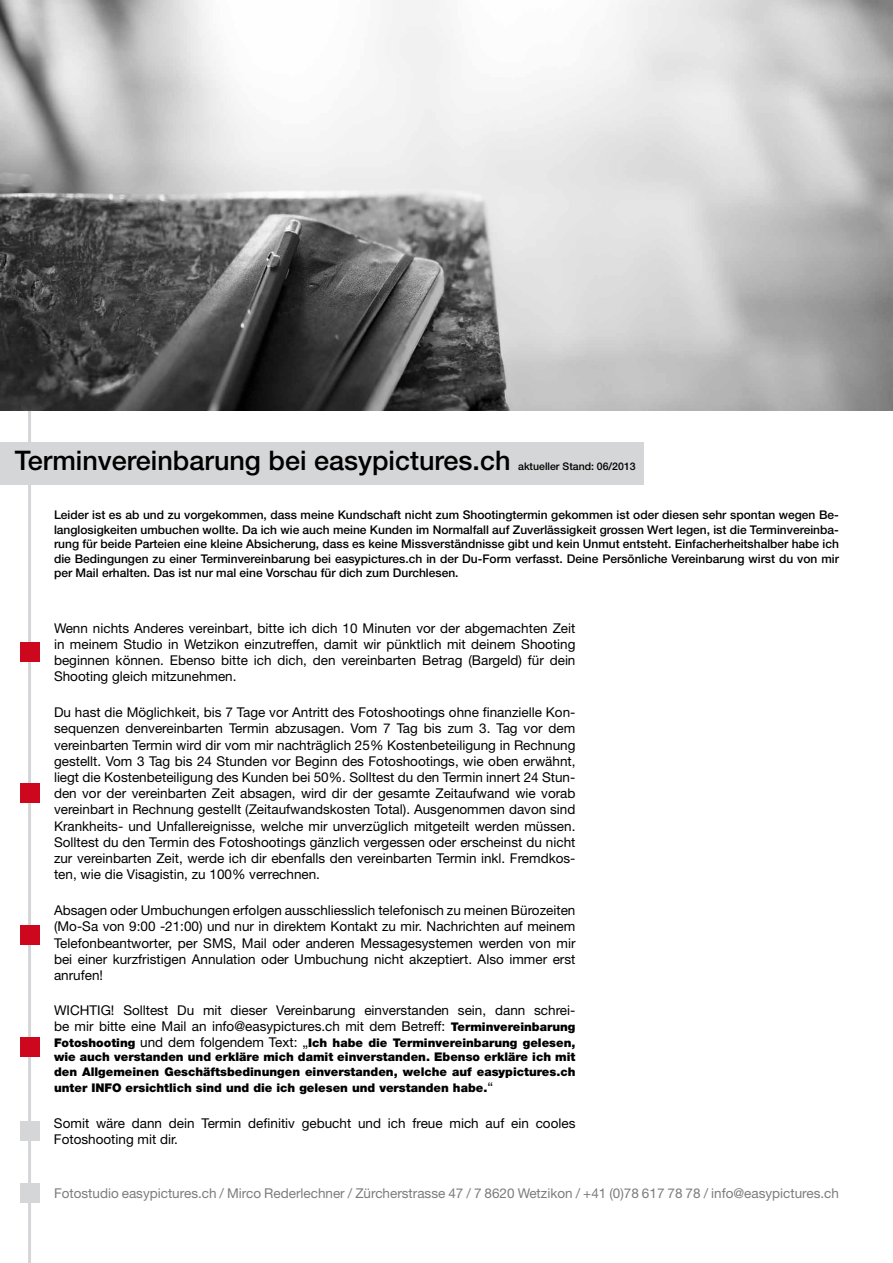
<style>
.page{position:relative;width:893px;height:1263px;background:#fff}
.page>*{position:absolute;margin:0;border:0;box-sizing:border-box;transform-origin:0 0}
.t1{font:500 27px "Helvetica Neue LT Std";color:#000}
.t2{font:13.5px/16.2px "Helvetica Neue LT Std";color:#000;text-align:justify}
.t3{font:13.5px "Helvetica Neue LT Std";color:#7b7c7e}
.t4{font:500 12px/14.4px "Helvetica Neue LT Std";color:#000;text-align:justify}
.t5{font:900 12px/14.4px "Helvetica Neue LT Std";color:#000;text-align:justify}
.t6{font:500 10.5px "Helvetica Neue LT Std";color:#000}
.s1{font-weight:900;font-size:12px}
.s2{font-weight:400;font-size:13.5px}
</style>
<div class="page">
<hr style="left:28px;top:403px;width:3px;height:860px;background:#d5d6d7">
<img style="left:0;top:0;width:893px;height:410px">
<div style="left:0;top:442px;width:643px;height:42px;background:#d5d6d7"></div>
<div style="left:20px;top:642px;width:19px;height:20px;background:#cd071e"></div>
<div style="left:20px;top:784px;width:19px;height:19px;background:#cd071e"></div>
<div style="left:20px;top:925px;width:19px;height:19px;background:#cd071e"></div>
<div style="left:20px;top:1184px;width:19px;height:19px;background:#d5d6d7"></div>
<div style="left:20px;top:1037px;width:19px;height:20px;background:#cd071e"></div>
<div style="left:20px;top:1121px;width:19px;height:20px;background:#d5d6d7"></div>
<h1 class="t1" style="left:15px;top:444px;width:497px">Terminvereinbarung bei easypictures.ch</h1>
<p class="t6" style="left:518px;top:460px;width:119px">aktueller Stand: 06/2013</p>
<p class="t4" style="left:54px;top:508px;width:786px">Leider ist es ab und zu vorgekommen, dass meine Kundschaft nicht zum Shootingtermin gekommen ist oder diesen sehr spontan wegen Be&shy;langlosigkeiten umbuchen wollte. Da ich wie auch meine Kunden im Normalfall auf Zuverlässigkeit grossen Wert legen, ist die Terminvereinba&shy;rung für beide Parteien eine kleine Absicherung, dass es keine Missverständnisse gibt und kein Unmut entsteht. Einfacherheitshalber habe ich die Bedingungen zu einer Terminvereinbarung bei easypictures.ch in der Du-Form verfasst. Deine Persönliche Vereinbarung wirst du von mir per Mail erhalten. Das ist nur mal eine Vorschau für dich zum Durchlesen.</p>
<p class="t2" style="left:54px;top:620px;width:523px">Wenn nichts Anderes vereinbart, bitte ich dich 10 Minuten vor der abgemachten Zeit in meinem Studio in Wetzikon einzutreffen, damit wir pünktlich mit deinem Shooting beginnen können. Ebenso bitte ich dich, den vereinbarten Betrag (Bargeld) für dein Shooting gleich mitzunehmen.</p>
<p class="t2" style="left:54px;top:704px;width:523px">Du hast die Möglichkeit, bis 7 Tage vor Antritt des Fotoshootings ohne finanzielle Kon&shy;sequenzen denvereinbarten Termin abzusagen. Vom 7 Tag bis zum 3. Tag vor dem vereinbarten Termin wird dir vom mir nachträglich 25% Kostenbeteiligung in Rechnung gestellt. Vom 3 Tag bis 24 Stunden vor Beginn des Fotoshootings, wie oben erwähnt, liegt die Kostenbeteiligung des Kunden bei 50%. Solltest du den Termin innert 24 Stun&shy;den vor der vereinbarten Zeit absagen, wird dir der gesamte Zeitaufwand wie vorab vereinbart in Rechnung gestellt (Zeitaufwandskosten Total). Ausgenommen davon sind Krankheits- und Unfallereignisse, welche mir unverzüglich mitgeteilt werden müssen.<br>Solltest du den Termin des Fotoshootings gänzlich vergessen oder erscheinst du nicht zur vereinbarten Zeit, werde ich dir ebenfalls den vereinbarten Termin inkl. Fremdkos&shy;ten, wie die Visagistin, zu 100% verrechnen.</p>
<p class="t2" style="left:54px;top:902px;width:523px">Absagen oder Umbuchungen erfolgen ausschliesslich telefonisch zu meinen Bürozeiten (Mo-Sa von 9:00 -21:00) und nur in direktem Kontakt zu mir. Nachrichten auf meinem Telefonbeantworter, per SMS, Mail oder anderen Messagesystemen werden von mir bei einer kurzfristigen Annulation oder Umbuchung nicht akzeptiert. Also immer erst anrufen!</p>
<p class="t2" style="left:54px;top:1001px;width:523px">WICHTIG! Solltest Du mit dieser Vereinbarung einverstanden sein, dann schrei&shy;be mir bitte eine Mail an info@easypictures.ch mit dem Betreff: <span class="s1">Terminvereinbarung</span></p>
<p class="t5" style="left:54px;top:1035px;width:523px">Fotoshooting <span class="s2">und dem folgendem Text: „</span>Ich habe die Terminvereinbarung gelesen, wie auch verstanden und erkläre mich damit einverstanden. Ebenso erkläre ich mit den Allgemeinen Geschäftsbedinungen einverstanden, welche auf easypictures.ch</p>
<p class="t5" style="left:54px;top:1080px;width:441px">unter INFO ersichtlich sind und die ich gelesen und verstanden habe.<span class="s2">“</span></p>
<p class="t2" style="left:54px;top:1115px;width:523px">Somit wäre dann dein Termin definitiv gebucht und ich freue mich auf ein cooles<br>Fotoshooting mit dir.</p>
<p class="t3" style="left:54px;top:1185px;width:786px">Fotostudio easypictures.ch / Mirco Rederlechner / Zürcherstrasse 47 / 7 8620 Wetzikon / +41 (0)78 617 78 78 / info@easypictures.ch</p>
</div>
